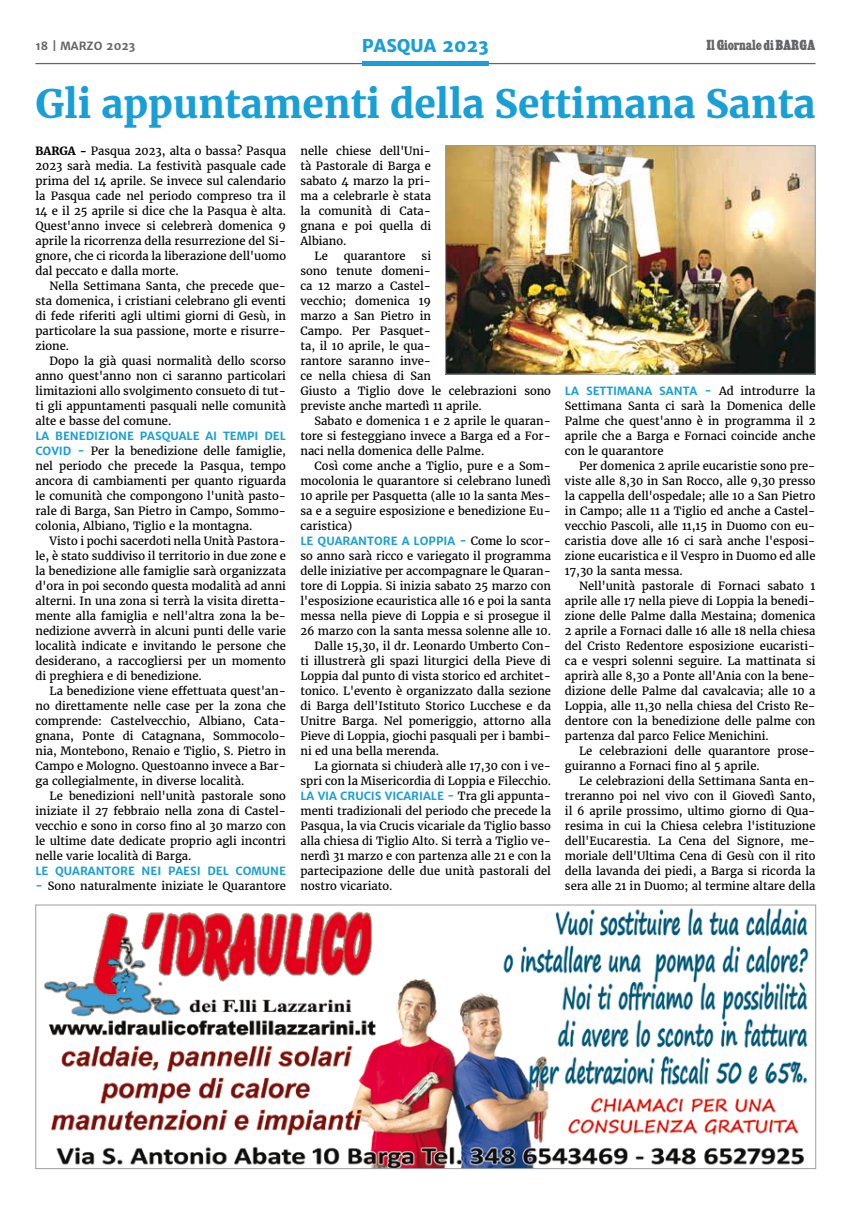
<style>
.page{position:relative;width:851px;height:1205px;background:#fff}
.page>*{position:absolute;margin:0;border:0;box-sizing:border-box;transform-origin:0 0}
.t1{font:700 38.75px "Merriweather";color:#189fd6}
.t2{font:800 17.5px "Merriweather Sans";color:#189fd6}
.t3{font:11.25px/15px "Merriweather";color:#000;text-align:justify}
.t4{font:700 11.25px "Merriweather Sans";color:#189fd6}
.t5{font:11.25px "Cairo";color:#646567}
.t6{font:700 11.25px "Merriweather Sans";color:#646567}
.s1{font-weight:700}
.s2{font-family:"Merriweather Sans";font-weight:700;color:#189fd6}
</style>
<div class="page">
<hr style="left:35px;top:63px;width:780px;height:1px;background:#646567">
<div style="left:362px;top:61px;width:127px;height:5px;background:#189fd6"></div>
<img style="left:43px;top:908px;width:766px;height:259px">
<div style="left:35px;top:904px;width:780px;height:265px;border:1px solid #9c9e9f"></div>
<img style="left:447px;top:147px;width:366px;height:225px">
<div style="left:445px;top:145px;width:370px;height:229px;border:1px solid #9c9e9f"></div>
<p class="t6" style="left:35px;top:39px;width:101px">18 | MARZO 2023</p>
<h2 class="t2" style="left:362px;top:35px;width:128px">PASQUA 2023</h2>
<p class="t5" style="left:706px;top:40px;width:110px">Il Giornale di BARGA</p>
<h1 class="t1" style="left:35px;top:80px;width:781px">Gli appuntamenti della Settimana Santa</h1>
<p class="t3" style="left:35px;top:144px;width:252px"><span class="s1">BARGA -</span> Pasqua 2023, alta o bassa? Pasqua 2023 sarà media. La festività pasquale cade prima del 14 aprile. Se invece sul calendario la Pasqua cade nel periodo compreso tra il 14 e il 25 aprile si dice che la Pasqua è alta.<br>Quest'anno invece si celebrerà domenica 9 aprile la ricorrenza della resurrezione del Si&shy;gnore, che ci ricorda la liberazione dell'uomo dal peccato e dalla morte.</p>
<p class="t3" style="left:35px;top:279px;width:252px;text-indent:14px">Nella Settimana Santa, che precede que&shy;sta domenica, i cristiani celebrano gli eventi di fede riferiti agli ultimi giorni di Gesù, in particolare la sua passione, morte e risurre&shy;zione.</p>
<p class="t3" style="left:35px;top:354px;width:252px;text-indent:14px">Dopo la già quasi normalità dello scorso anno quest'anno non ci saranno particolari limitazioni allo svolgimento consueto di tut&shy;ti gli appuntamenti pasquali nelle comunità alte e basse del comune.</p>
<p class="t4" style="left:35px;top:429px;width:66px">LA BENEDIZIO</p>
<p class="t4" style="left:118px;top:429px;width:169px">NE PASQUALE AI TEMPI DEL</p>
<p class="t3" style="left:35px;top:444px;width:252px"><span class="s2">COVI D -</span> Per la benedizione delle famiglie, nel periodo che precede la Pasqua, tempo ancora di cambiamenti per quanto riguarda le comunità che compongono l'unità pasto&shy;rale di Barga, San Pietro in Campo, Sommo&shy;colonia, Albiano, Tiglio e la montagna.</p>
<p class="t3" style="left:35px;top:534px;width:252px;text-indent:14px">Visto i pochi sacerdoti nella Unità Pastora&shy;le, è stato suddiviso il territorio in due zone e la benedizione alle famiglie sarà organizzata d'ora in poi secondo questa modalità ad anni alterni. In una zona si terrà la visita diretta&shy;mente alla famiglia e nell'altra zona la be&shy;nedizione avverrà in alcuni punti delle varie località indicate e invitando le persone che desiderano, a raccogliersi per un momento di preghiera e di benedizione.</p>
<p class="t3" style="left:35px;top:684px;width:252px;text-indent:14px">La benedizione viene effettuata quest'an&shy;no direttamente nelle case per la zona che comprende: Castelvecchio, Albiano, Cata&shy;gnana, Ponte di Catagnana, Sommocolo&shy;nia, Montebono, Renaio e Tiglio, S. Pietro in Campo e Mologno. Quest0anno invece a Bar&shy;ga collegialmente, in diverse località.</p>
<p class="t3" style="left:35px;top:789px;width:252px;text-indent:14px">Le benedizioni nell'unità pastorale sono iniziate il 27 febbraio nella zona di Castel&shy;vecchio e sono in corso fino al 30 marzo con le ultime date dedicate proprio agli incontri nelle varie località di Barga.</p>
<p class="t4" style="left:35px;top:864px;width:46px">LE QUARA</p>
<p class="t4" style="left:96px;top:864px;width:25px">NTORE</p>
<p class="t4" style="left:142px;top:864px;width:41px">NEI PAESI</p>
<p class="t4" style="left:207px;top:864px;width:79px">DEL COMUNE</p>
<p class="t3" style="left:35px;top:879px;width:252px"><span class="s2">-</span> Sono naturalmente iniziate le Quarantore</p>
<p class="t3" style="left:300px;top:144px;width:132px">nelle chiese dell'Uni-</p>
<p class="t3" style="left:300px;top:159px;width:132px">tà Pastorale di Barga e</p>
<p class="t3" style="left:300px;top:174px;width:132px">sabato 4 marzo la pri-</p>
<p class="t3" style="left:300px;top:189px;width:132px">ma a celebrarle è stata</p>
<p class="t3" style="left:300px;top:204px;width:132px">la comunità di Cata-</p>
<p class="t3" style="left:300px;top:219px;width:132px">gnana e poi quella di</p>
<p class="t3" style="left:300px;top:234px;width:47px">Albiano.</p>
<p class="t3" style="left:314px;top:249px;width:15px">Le</p>
<p class="t3" style="left:344px;top:249px;width:63px">quarantore</p>
<p class="t3" style="left:300px;top:249px;width:252px;text-align:left;text-indent:121px">si<br>sono tenute domeni-<br>ca 12 marzo a Castel-<br>vecchio; domenica 19<br>marzo a San Pietro in<br>Campo. Per Pasquet-<br>ta, il 10 aprile, le qua-<br>rantore saranno inve-<br>ce nella chiesa di San<br>Giusto a Tiglio dove le celebrazioni sono previste anche martedì 11 aprile.</p>
<p class="t3" style="left:300px;top:414px;width:252px;text-indent:14px">Sabato e domenica 1 e 2 aprile le quaran&shy;tore si festeggiano invece a Barga ed a For&shy;naci nella domenica delle Palme.</p>
<p class="t3" style="left:300px;top:459px;width:252px;text-indent:14px">Così come anche a Tiglio, pure e a Som&shy;mocolonia le quarantore si celebrano lunedì 10 aprile per Pasquetta (alle 10 la santa Mes&shy;sa e a seguire esposizione e benedizione Eu&shy;caristica)</p>
<p class="t4" style="left:300px;top:534px;width:44px">LE QUARA</p>
<p class="t4" style="left:358px;top:534px;width:25px">NTORE</p>
<p class="t3" style="left:401px;top:534px;width:151px"><span class="s2">A LO PPIA -</span> Come lo scor-</p>
<p class="t3" style="left:300px;top:549px;width:252px">so anno sarà ricco e variegato il programma</p>
<p class="t3" style="left:300px;top:564px;width:252px">delle iniziative per accompagnare le Quaran-</p>
<p class="t3" style="left:300px;top:579px;width:252px">tore di Loppia. Si inizia sabato 25 marzo con</p>
<p class="t3" style="left:300px;top:594px;width:252px">l'esposizione ecauristica alle 16 e poi la santa</p>
<p class="t3" style="left:300px;top:609px;width:252px">messa nella pieve di Loppia e si prosegue il</p>
<p class="t3" style="left:300px;top:624px;width:252px">26 marzo con la santa messa solenne alle 10.</p>
<p class="t3" style="left:314px;top:639px;width:238px">Dalle 15,30, il dr. Leonardo Umberto Con-</p>
<p class="t3" style="left:300px;top:654px;width:252px">ti illustrerà gli spazi liturgici della Pieve di</p>
<p class="t3" style="left:300px;top:669px;width:252px">Loppia dal punto di vista storico ed architet-</p>
<p class="t3" style="left:300px;top:684px;width:252px">tonico. L'evento è organizzato dalla sezione</p>
<p class="t3" style="left:300px;top:699px;width:252px">di Barga dell'Istituto Storico Lucchese e da</p>
<p class="t3" style="left:300px;top:714px;width:252px">Unitre Barga. Nel pomeriggio, attorno alla</p>
<p class="t3" style="left:300px;top:729px;width:252px">Pieve di Loppia, giochi pasquali per i bambi-</p>
<p class="t3" style="left:300px;top:744px;width:140px">ni ed una bella merenda.</p>
<p class="t3" style="left:314px;top:759px;width:238px">La giornata si chiuderà alle 17,30 con i ve-</p>
<p class="t3" style="left:300px;top:774px;width:252px">spri con la Misericordia di Loppia e Filecchio.</p>
<p class="t4" style="left:300px;top:789px;width:111px">LA VIA CRUCIS VI CARIA</p>
<p class="t3" style="left:565px;top:384px;width:252px;text-indent:70px"><span class="s2">NA SANTA -</span> Ad introdurre la Settimana Santa ci sarà la Domenica delle Palme che quest'anno è in programma il 2 aprile che a Barga e Fornaci coincide anche con le quarantore</p>
<p class="t3" style="left:565px;top:459px;width:252px;text-indent:14px">Per domenica 2 aprile eucaristie sono pre&shy;viste alle 8,30 in San Rocco, alle 9,30 presso la cappella dell'ospedale; alle 10 a San Pietro in Campo; alle 11 a Tiglio ed anche a Castel&shy;vecchio Pascoli, alle 11,15 in Duomo con eu&shy;caristia dove alle 16 ci sarà anche l'esposi&shy;zione eucaristica e il Vespro in Duomo ed alle 17,30 la santa messa.</p>
<p class="t3" style="left:565px;top:579px;width:252px;text-indent:14px">Nell'unità pastorale di Fornaci sabato 1 aprile alle 17 nella pieve di Loppia la benedi&shy;zione delle Palme dalla Mestaina; domenica 2 aprile a Fornaci dalle 16 alle 18 nella chiesa del Cristo Redentore esposizione eucaristi&shy;ca e vespri solenni seguire. La mattinata si aprirà alle 8,30 a Ponte all'Ania con la bene&shy;dizione delle Palme dal cavalcavia; alle 10 a Loppia, alle 11,30 nella chiesa del Cristo Re&shy;dentore con la benedizione delle palme con partenza dal parco Felice Menichini.</p>
<p class="t3" style="left:565px;top:743px;width:252px;text-indent:14px">Le celebrazioni delle quarantore prose&shy;guiranno a Fornaci fino al 5 aprile.</p>
<p class="t3" style="left:565px;top:773px;width:252px;text-indent:14px">Le celebrazioni della Settimana Santa en&shy;treranno poi nel vivo con il Giovedì Santo, il 6 aprile prossimo, ultimo giorno di Qua&shy;resima in cui la Chiesa celebra l'istituzione dell'Eucarestia. La Cena del Signore, me&shy;moriale dell'Ultima Cena di Gesù con il rito della lavanda dei piedi, a Barga si ricorda la sera alle 21 in Duomo; al termine altare della</p>
<p class="t4" style="left:565px;top:384px;width:8px">LA</p>
<p class="t4" style="left:586px;top:384px;width:36px">SETTIMA</p>
<p class="t3" style="left:300px;top:789px;width:252px;text-indent:130px"><span class="s2">LE -</span> Tra gli appunta&shy;menti tradizionali del periodo che precede la Pasqua, la via Crucis vicariale da Tiglio basso alla chiesa di Tiglio Alto. Si terrà a Tiglio ve&shy;nerdì 31 marzo e con partenza alle 21 e con la partecipazione delle due unità pastorali del nostro vicariato.</p>
</div>
